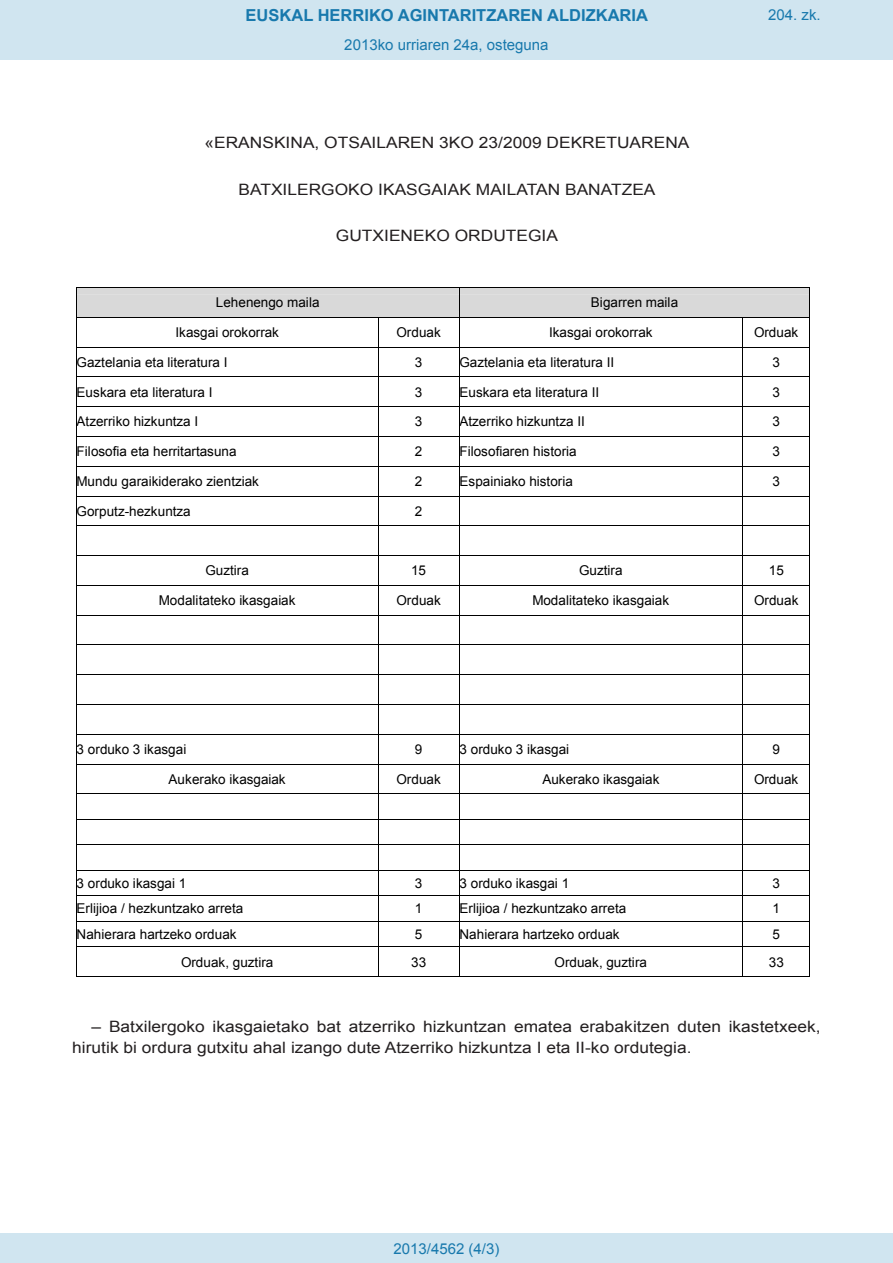
<style>
.page{position:relative;width:893px;height:1263px;background:#fff}
.page>*{position:absolute;margin:0;border:0;box-sizing:border-box;transform-origin:0 0}
.t1{font:700 16.5px "Arial";color:#1879ad}
.BOPVDetalle{font:15.6px/21px "Arial";color:#231f20;scale:1.11 1}
.BOPVClave{font:15.6px "Arial";color:#231f20;scale:1.11 1}
.Paginacion_Centro{font:15px "Arial";color:#1879ad}
.t2{font:13.5px "Arial";letter-spacing:.005em;color:#000}
</style>
<div class="page">
<div style="left:0;top:0;width:893px;height:60px;background:#d0e5f0"></div>
<div style="left:0;top:1233px;width:893px;height:30px;background:#d0e5f0"></div>
<svg style="left:76px;top:287px;width:734px;height:329px"></svg>
<hr style="left:76px;top:615px;width:1px;height:30px;background:#000">
<hr style="left:378px;top:615px;width:1px;height:30px;background:#000">
<hr style="left:459px;top:615px;width:1px;height:30px;background:#000">
<hr style="left:742px;top:615px;width:1px;height:30px;background:#000">
<hr style="left:809px;top:615px;width:1px;height:30px;background:#000">
<hr style="left:77px;top:645px;width:301px;height:1px;background:#000">
<hr style="left:378px;top:645px;width:81px;height:1px;background:#000">
<hr style="left:459px;top:645px;width:283px;height:1px;background:#000">
<hr style="left:743px;top:645px;width:66px;height:1px;background:#000">
<hr style="left:77px;top:674px;width:301px;height:1px;background:#000">
<hr style="left:378px;top:674px;width:81px;height:1px;background:#000">
<hr style="left:459px;top:674px;width:283px;height:1px;background:#000">
<hr style="left:743px;top:674px;width:66px;height:1px;background:#000">
<hr style="left:77px;top:704px;width:301px;height:1px;background:#000">
<hr style="left:378px;top:704px;width:81px;height:1px;background:#000">
<hr style="left:459px;top:704px;width:283px;height:1px;background:#000">
<hr style="left:743px;top:704px;width:66px;height:1px;background:#000">
<hr style="left:77px;top:734px;width:301px;height:1px;background:#000">
<hr style="left:378px;top:734px;width:81px;height:1px;background:#000">
<hr style="left:459px;top:734px;width:283px;height:1px;background:#000">
<hr style="left:743px;top:734px;width:66px;height:1px;background:#000">
<hr style="left:77px;top:764px;width:301px;height:1px;background:#000">
<hr style="left:378px;top:764px;width:81px;height:1px;background:#000">
<hr style="left:459px;top:764px;width:283px;height:1px;background:#000">
<hr style="left:743px;top:764px;width:66px;height:1px;background:#000">
<hr style="left:77px;top:793px;width:301px;height:1px;background:#000">
<hr style="left:378px;top:793px;width:81px;height:1px;background:#000">
<hr style="left:459px;top:793px;width:283px;height:1px;background:#000">
<hr style="left:743px;top:793px;width:66px;height:1px;background:#000">
<hr style="left:77px;top:819px;width:301px;height:1px;background:#000">
<hr style="left:378px;top:819px;width:81px;height:1px;background:#000">
<hr style="left:459px;top:819px;width:283px;height:1px;background:#000">
<hr style="left:743px;top:819px;width:66px;height:1px;background:#000">
<hr style="left:77px;top:844px;width:301px;height:1px;background:#000">
<hr style="left:378px;top:844px;width:81px;height:1px;background:#000">
<hr style="left:459px;top:844px;width:283px;height:1px;background:#000">
<hr style="left:743px;top:844px;width:66px;height:1px;background:#000">
<hr style="left:77px;top:870px;width:301px;height:1px;background:#000">
<hr style="left:378px;top:870px;width:81px;height:1px;background:#000">
<hr style="left:459px;top:870px;width:283px;height:1px;background:#000">
<hr style="left:743px;top:870px;width:66px;height:1px;background:#000">
<hr style="left:77px;top:895px;width:301px;height:1px;background:#000">
<hr style="left:378px;top:895px;width:81px;height:1px;background:#000">
<hr style="left:459px;top:895px;width:283px;height:1px;background:#000">
<hr style="left:743px;top:895px;width:66px;height:1px;background:#000">
<hr style="left:77px;top:921px;width:301px;height:1px;background:#000">
<hr style="left:378px;top:921px;width:81px;height:1px;background:#000">
<hr style="left:459px;top:921px;width:283px;height:1px;background:#000">
<hr style="left:743px;top:921px;width:66px;height:1px;background:#000">
<hr style="left:77px;top:946px;width:301px;height:1px;background:#000">
<hr style="left:378px;top:946px;width:81px;height:1px;background:#000">
<hr style="left:459px;top:946px;width:283px;height:1px;background:#000">
<hr style="left:743px;top:946px;width:66px;height:1px;background:#000">
<svg style="left:76px;top:645px;width:1px;height:332px"></svg>
<hr style="left:77px;top:976px;width:301px;height:1px;background:#000">
<svg style="left:378px;top:646px;width:1px;height:330px"></svg>
<hr style="left:378px;top:976px;width:81px;height:1px;background:#000">
<svg style="left:459px;top:646px;width:1px;height:330px"></svg>
<hr style="left:459px;top:976px;width:283px;height:1px;background:#000">
<svg style="left:742px;top:645px;width:1px;height:332px"></svg>
<hr style="left:743px;top:976px;width:66px;height:1px;background:#000">
<svg style="left:809px;top:645px;width:1px;height:332px"></svg>
<p class="t1" style="left:246px;top:4px;width:404px">EUSKAL HERRIKO AGINTARITZAREN ALDIZKARIA</p>
<p class="Paginacion_Centro" style="left:344px;top:35px;width:206px">2013ko urriaren 24a, osteguna</p>
<p class="BOPVClave" style="left:204px;top:132px;width:438px">«ERANSKINA, OTSAILAREN 3KO 23/2009 DEKRETUARENA</p>
<p class="BOPVClave" style="left:238px;top:179px;width:377px">BATXILERGOKO IKASGAIAK MAILATAN BANATZEA</p>
<p class="BOPVClave" style="left:336px;top:225px;width:202px">GUTXIENEKO ORDUTEGIA</p>
<p class="Paginacion_Centro" style="left:768px;top:5px;width:54px">204. zk.</p>
<p class="t2" style="left:216px;top:294px;width:105px">Lehenengo maila</p>
<p class="t2" style="left:591px;top:294px;width:89px">Bigarren maila</p>
<p class="t2" style="left:175px;top:324px;width:105px">Ikasgai orokorrak</p>
<p class="t2" style="left:397px;top:324px;width:46px">Orduak</p>
<p class="t2" style="left:549px;top:324px;width:105px">Ikasgai orokorrak</p>
<p class="t2" style="left:754px;top:324px;width:46px">Orduak</p>
<p class="t2" style="left:77px;top:353px;width:152px">Gaztelania eta literatura I</p>
<p class="t2" style="left:415px;top:353px;width:9px">3</p>
<p class="t2" style="left:459px;top:353px;width:156px">Gaztelania eta literatura II</p>
<p class="t2" style="left:772px;top:353px;width:9px">3</p>
<p class="t2" style="left:77px;top:383px;width:137px">Euskara eta literatura I</p>
<p class="t2" style="left:415px;top:383px;width:9px">3</p>
<p class="t2" style="left:459px;top:383px;width:141px">Euskara eta literatura II</p>
<p class="t2" style="left:772px;top:383px;width:9px">3</p>
<p class="t2" style="left:77px;top:413px;width:123px">Atzerriko hizkuntza I</p>
<p class="t2" style="left:415px;top:413px;width:9px">3</p>
<p class="t2" style="left:459px;top:413px;width:127px">Atzerriko hizkuntza II</p>
<p class="t2" style="left:772px;top:413px;width:9px">3</p>
<p class="t2" style="left:77px;top:443px;width:161px">Filosofia eta herritartasuna</p>
<p class="t2" style="left:415px;top:443px;width:9px">2</p>
<p class="t2" style="left:459px;top:443px;width:119px">Filosofiaren historia</p>
<p class="t2" style="left:772px;top:443px;width:9px">3</p>
<p class="t2" style="left:77px;top:472px;width:184px">Mundu garaikiderako zientziak</p>
<p class="t2" style="left:415px;top:472px;width:9px">2</p>
<p class="t2" style="left:459px;top:472px;width:115px">Espainiako historia</p>
<p class="t2" style="left:772px;top:472px;width:9px">3</p>
<p class="t2" style="left:77px;top:502px;width:116px">Gorputz-hezkuntza</p>
<p class="t2" style="left:415px;top:502px;width:9px">2</p>
<p class="t2" style="left:205px;top:562px;width:45px">Guztira</p>
<p class="t2" style="left:411px;top:562px;width:17px">15</p>
<p class="t2" style="left:579px;top:562px;width:45px">Guztira</p>
<p class="t2" style="left:769px;top:562px;width:17px">15</p>
<p class="t2" style="left:159px;top:592px;width:138px">Modalitateko ikasgaiak</p>
<p class="t2" style="left:396px;top:592px;width:46px">Orduak</p>
<p class="t2" style="left:532px;top:592px;width:138px">Modalitateko ikasgaiak</p>
<p class="t2" style="left:754px;top:592px;width:46px">Orduak</p>
<p class="t2" style="left:77px;top:740px;width:111px">3 orduko 3 ikasgai</p>
<p class="t2" style="left:415px;top:740px;width:9px">9</p>
<p class="t2" style="left:459px;top:740px;width:111px">3 orduko 3 ikasgai</p>
<p class="t2" style="left:772px;top:740px;width:9px">9</p>
<p class="t2" style="left:169px;top:770px;width:119px">Aukerako ikasgaiak</p>
<p class="t2" style="left:397px;top:770px;width:46px">Orduak</p>
<p class="t2" style="left:542px;top:770px;width:119px">Aukerako ikasgaiak</p>
<p class="t2" style="left:754px;top:770px;width:46px">Orduak</p>
<p class="t2" style="left:77px;top:874px;width:111px">3 orduko ikasgai 1</p>
<p class="t2" style="left:415px;top:874px;width:9px">3</p>
<p class="t2" style="left:459px;top:874px;width:111px">3 orduko ikasgai 1</p>
<p class="t2" style="left:772px;top:874px;width:9px">3</p>
<p class="t2" style="left:77px;top:900px;width:168px">Erlijioa / hezkuntzako arreta</p>
<p class="t2" style="left:415px;top:900px;width:9px">1</p>
<p class="t2" style="left:459px;top:900px;width:168px">Erlijioa / hezkuntzako arreta</p>
<p class="t2" style="left:772px;top:900px;width:9px">1</p>
<p class="t2" style="left:77px;top:925px;width:161px">Nahierara hartzeko orduak</p>
<p class="t2" style="left:415px;top:925px;width:9px">5</p>
<p class="t2" style="left:459px;top:925px;width:161px">Nahierara hartzeko orduak</p>
<p class="t2" style="left:772px;top:925px;width:9px">5</p>
<p class="t2" style="left:181px;top:953px;width:94px">Orduak, guztira</p>
<p class="t2" style="left:411px;top:953px;width:17px">33</p>
<p class="t2" style="left:555px;top:953px;width:94px">Orduak, guztira</p>
<p class="t2" style="left:769px;top:953px;width:17px">33</p>
<p class="BOPVDetalle" style="left:72px;top:1016px;width:676px;text-indent:19px">– Batxilergoko ikasgaietako bat atzerriko hizkuntzan ematea erabakitzen duten ikastetxeek, hirutik bi ordura gutxitu ahal izango dute Atzerriko hizkuntza I eta II-ko ordutegia.</p>
<p class="Paginacion_Centro" style="left:393px;top:1238px;width:107px">2013/4562 (4/3)</p>
</div>
